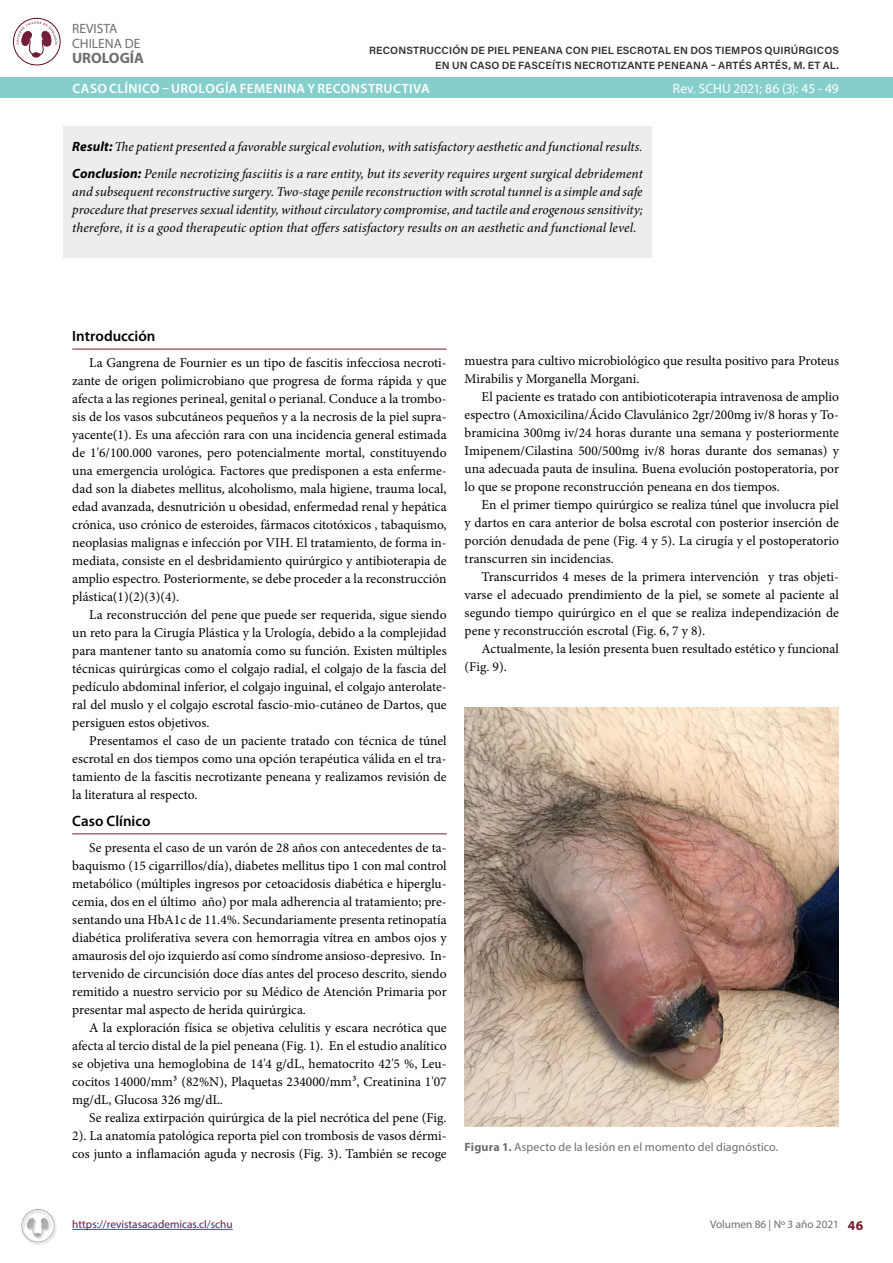
<style>
.page{position:relative;width:893px;height:1263px;background:#fff}
.page>*{position:absolute;margin:0;border:0;box-sizing:border-box;transform-origin:0 0}
.t1{font:600 15px "Myriad Pro";color:#000}
.t2{font:700 15px "Myriad Pro";color:#6d6e71}
.t3{font:13.5px/18px "Minion Pro";color:#000;text-align:justify}
.t4{font:italic 13.5px/18px "Minion Pro";color:#000}
.t5{font:600 13.5px "Myriad Pro";letter-spacing:.035em;color:#fff}
.t6{font:13.5px "Myriad Pro";letter-spacing:-.005em;color:#fff}
.t7{font:13.5px/15px "Myriad Pro";color:#6d6e71}
.t8{font:12px "Myriad Pro";letter-spacing:.01em;color:#6d6e71}
.t9{font:11.25px "Myriad Pro";color:#711c28}
.t10{font:11.25px "Myriad Pro";color:#6d6e71}
.t11{font:600 10.5px/15px "Acumin Pro";letter-spacing:.015em;color:#2e2e2f;text-align:right}
.s1{font-family:"Myriad Pro";font-weight:700}
.s2{font-weight:700}
.s3{font-weight:700;font-size:13.5px;color:#711c28}
</style>
<div class="page">
<div style="left:0;top:1190px;width:79px;height:61px;background:#000;opacity:.07"></div>
<svg style="left:24px;top:1211px;width:28px;height:26px"></svg>
<hr style="left:72px;top:1229px;width:161px;height:1px;background:#0563c1">
<svg style="left:16px;top:21px;width:42px;height:36px"></svg>
<div style="left:0;top:77px;width:893px;height:21px;background:#86cecc"></div>
<div style="left:63px;top:126px;width:589px;height:132px;background:#eceded"></div>
<hr style="left:72px;top:349px;width:375px;height:1px;background:#711c28">
<hr style="left:72px;top:833px;width:375px;height:1px;background:#711c28">
<img style="left:465px;top:707px;width:374px;height:419px">
<p class="t7" style="left:72px;top:20px;width:70px">REVISTA<br>CHILENA DE</p>
<p class="t2" style="left:72px;top:48px;width:74px">UROLOGÍA</p>
<p class="t5" style="left:72px;top:80px;width:359px">CASO CLÍNICO – UROLOGÍA FEMENINA Y RECONSTRUCTIVA</p>
<p class="t11" style="left:369px;top:42px;width:471px">RECONSTRUCCIÓN DE PIEL PENEANA CON PIEL ESCROTAL EN DOS TIEMPOS QUIRÚRGICOS<br>EN UN CASO DE FASCEÍTIS NECROTIZANTE PENEANA – ARTÉS ARTÉS, M. ET AL.</p>
<p class="t6" style="left:673px;top:80px;width:167px">Rev. SCHU 2021; 86 (3): 45 - 49</p>
<p class="t4" style="left:72px;top:134px;width:572px;line-height:26.5px"><span class="s1">Result:</span> The patient presented a favorable surgical evolution, with satisfactory aesthetic and functional results.<br><span class="s1">Conclusion:</span> Penile necrotizing fasciitis is a rare entity, but its severity requires urgent surgical debridement</p>
<p class="t4" style="left:72px;top:183px;width:572px;text-align:justify">and subsequent reconstructive surgery. Two-stage penile reconstruction with scrotal tunnel is a simple and safe procedure that preserves sexual identity, without circulatory compromise, and tactile and erogenous sensitivity; therefore, it is a good therapeutic option that offers satisfactory results on an aesthetic and functional level.</p>
<p class="t1" style="left:72px;top:326px;width:85px">Introducción</p>
<p class="t3" style="left:72px;top:354px;width:376px;text-indent:17px">La Gangrena de Fournier es un tipo de fascitis infecciosa necroti&shy;zante de origen polimicrobiano que progresa de forma rápida y que afecta a las regiones perineal, genital o perianal. Conduce a la trombo&shy;sis de los vasos subcutáneos pequeños y a la necrosis de la piel supra&shy;yacente(1). Es una afección rara con una incidencia general estimada de 1'6/100.000 varones, pero potencialmente mortal, constituyendo una emergencia urológica. Factores que predisponen a esta enferme&shy;dad son la diabetes mellitus, alcoholismo, mala higiene, trauma local, edad avanzada, desnutrición u obesidad, enfermedad renal y hepática crónica, uso crónico de esteroides, fármacos citotóxicos , tabaquismo, neoplasias malignas e infección por VIH. El tratamiento, de forma in&shy;mediata, consiste en el desbridamiento quirúrgico y antibioterapia de amplio espectro. Posteriormente, se debe proceder a la reconstrucción plástica(1)(2)(3)(4).</p>
<p class="t3" style="left:72px;top:606px;width:376px;text-indent:17px">La reconstrucción del pene que puede ser requerida, sigue siendo un reto para la Cirugía Plástica y la Urología, debido a la complejidad para mantener tanto su anatomía como su función. Existen múltiples técnicas quirúrgicas como el colgajo radial, el colgajo de la fascia del pedículo abdominal inferior, el colgajo inguinal, el colgajo anterolate&shy;ral del muslo y el colgajo escrotal fascio-mio-cutáneo de Dartos, que persiguen estos objetivos.</p>
<p class="t3" style="left:72px;top:732px;width:376px;text-indent:17px">Presentamos el caso de un paciente tratado con técnica de túnel escrotal en dos tiempos como una opción terapéutica válida en el tra&shy;tamiento de la fascitis necrotizante peneana y realizamos revisión de la literatura al respecto.</p>
<p class="t1" style="left:72px;top:811px;width:80px">Caso Clínico</p>
<p class="t3" style="left:72px;top:839px;width:376px;text-indent:17px">Se presenta el caso de un varón de 28 años con antecedentes de ta&shy;baquismo (15 cigarrillos/día), diabetes mellitus tipo 1 con mal control metabólico (múltiples ingresos por cetoacidosis diabética e hiperglu&shy;cemia, dos en el último año) por mala adherencia al tratamiento; pre&shy;sentando una HbA1c de 11.4%. Secundariamente presenta retinopatía diabética proliferativa severa con hemorragia vítrea en ambos ojos y amaurosis del ojo izquierdo así como síndrome ansioso-depresivo. In&shy;tervenido de circuncisión doce días antes del proceso descrito, siendo remitido a nuestro servicio por su Médico de Atención Primaria por presentar mal aspecto de herida quirúrgica.</p>
<p class="t3" style="left:72px;top:1019px;width:376px;text-indent:17px">A la exploración física se objetiva celulitis y escara necrótica que afecta al tercio distal de la piel peneana (Fig. 1). En el estudio analítico se objetiva una hemoglobina de 14'4 g/dL, hematocrito 42'5 %, Leu&shy;cocitos 14000/mm³ (82%N), Plaquetas 234000/mm³, Creatinina 1'07 mg/dL, Glucosa 326 mg/dL.</p>
<p class="t3" style="left:72px;top:1109px;width:376px;text-indent:17px">Se realiza extirpación quirúrgica de la piel necrótica del pene (Fig.<br>2). La anatomía patológica reporta piel con trombosis de vasos dérmi&shy;cos junto a inflamación aguda y necrosis (Fig. 3). También se recoge</p>
<p class="t3" style="left:465px;top:352px;width:376px">muestra para cultivo microbiológico que resulta positivo para Proteus<br>Mirabilis y Morganella Morgani.</p>
<p class="t3" style="left:465px;top:388px;width:376px;text-indent:17px">El paciente es tratado con antibioticoterapia intravenosa de amplio espectro (Amoxicilina/Ácido Clavulánico 2gr/200mg iv/8 horas y To&shy;bramicina 300mg iv/24 horas durante una semana y posteriormente Imipenem/Cilastina 500/500mg iv/8 horas durante dos semanas) y una adecuada pauta de insulina. Buena evolución postoperatoria, por lo que se propone reconstrucción peneana en dos tiempos.</p>
<p class="t3" style="left:465px;top:496px;width:376px;text-indent:17px">En el primer tiempo quirúrgico se realiza túnel que involucra piel y dartos en cara anterior de bolsa escrotal con posterior inserción de porción denudada de pene (Fig. 4 y 5). La cirugía y el postoperatorio transcurren sin incidencias.</p>
<p class="t3" style="left:465px;top:568px;width:376px;text-indent:17px">Transcurridos 4 meses de la primera intervención y tras objeti&shy;varse el adecuado prendimiento de la piel, se somete al paciente al segundo tiempo quirúrgico en el que se realiza independización de pene y reconstrucción escrotal (Fig. 6, 7 y 8).</p>
<p class="t3" style="left:465px;top:640px;width:376px;text-indent:17px">Actualmente, la lesión presenta buen resultado estético y funcional (Fig. 9).</p>
<p class="t8" style="left:465px;top:1139px;width:315px"><span class="s2">Figura 1.</span> Aspecto de la lesión en el momento del diagnóstico.</p>
<p class="t9" style="left:72px;top:1217px;width:162px">https://revistasacademicas.cl/schu</p>
<p class="t10" style="left:710px;top:1217px;width:154px">Volumen 86 | Nº 3 año 2021 <span class="s3">46</span></p>
</div>
